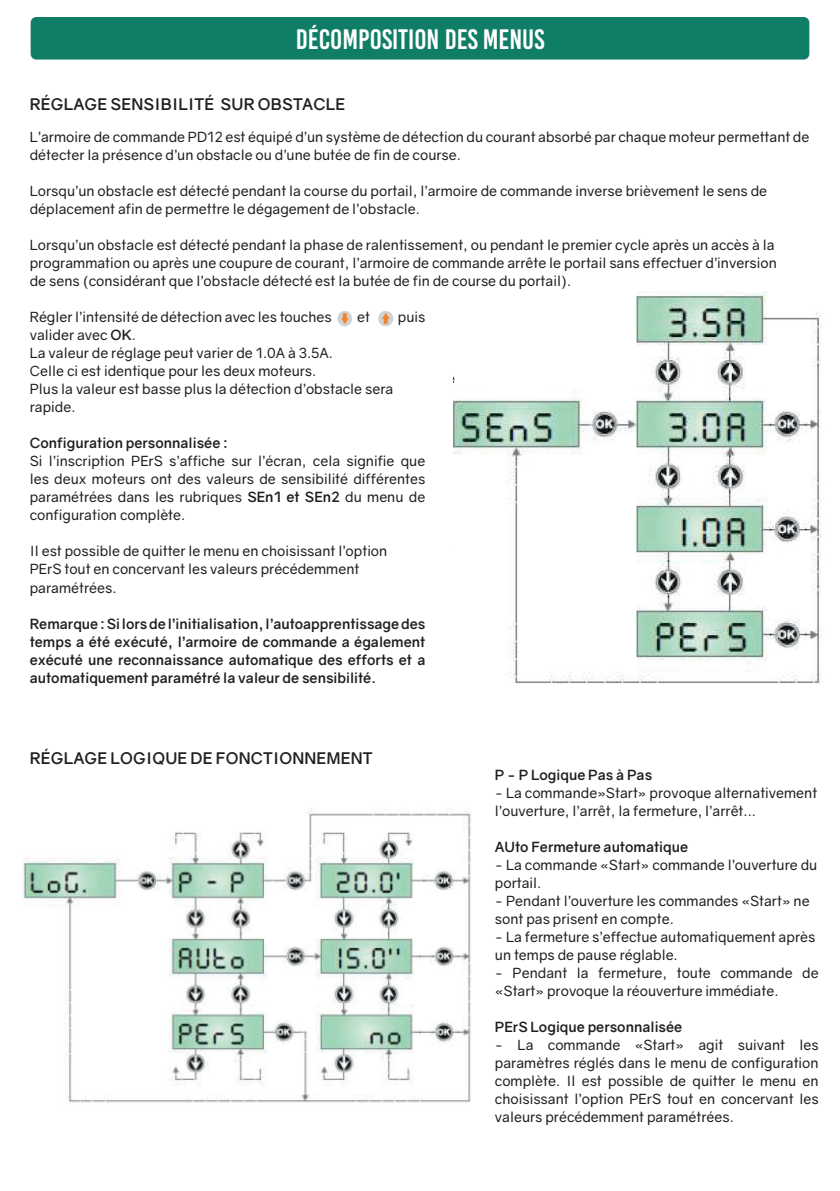
<style>
.page{position:relative;width:840px;height:1191px;background:#fff}
.page>*{position:absolute;margin:0;border:0;box-sizing:border-box;transform-origin:0 0}
.t1{font:28px "Bebas Kai";color:#fff}
.t2{font:700 16px "Gravity";letter-spacing:.01em;color:#231f20}
.t3{font:14px/18px "Gravity";color:#231f20}
.t4{font:700 14px/18px "Gravity";color:#231f20;text-align:justify}
.s1{font-weight:700}
</style>
<div class="page">
<div style="left:31px;top:17px;width:777px;height:43px;background:#107e67;border-radius:6px"></div>
<img style="left:453px;top:291px;width:369px;height:393px">
<img style="left:22px;top:808px;width:449px;height:295px">
<img style="left:337px;top:311px;width:15px;height:15px">
<img style="left:378px;top:311px;width:16px;height:15px">
<h1 class="t1" style="left:296px;top:24px;width:250px">DÉCOMPOSITION DES MENUS</h1>
<p class="t2" style="left:30px;top:94px;width:316px">RÉGLAGE SENSIBILITÉ SUR OBSTACLE</p>
<p class="t3" style="left:30px;top:128px;width:780px">L’armoire de commande PD12 est équipé d’un système de détection du courant absorbé par chaque moteur permettant de détecter la présence d’un obstacle ou d’une butée de fin de course.</p>
<p class="t3" style="left:30px;top:182px;width:738px">Lorsqu’un obstacle est détecté pendant la course du portail, l’armoire de commande inverse brièvement le sens de déplacement afin de permettre le dégagement de l’obstacle.</p>
<p class="t3" style="left:30px;top:236px;width:748px">Lorsqu’un obstacle est détecté pendant la phase de ralentissement, ou pendant le premier cycle après un accès à la programmation ou après une coupure de courant, l’armoire de commande arrête le portail sans effectuer d’inversion de sens (considérant que l’obstacle détecté est la butée de fin de course du portail).</p>
<p class="t3" style="left:30px;top:308px;width:303px">Régler l’intensité de détection avec les touches</p>
<p class="t3" style="left:357px;top:308px;width:14px">et</p>
<p class="t3" style="left:397px;top:308px;width:29px">puis</p>
<p class="t3" style="left:30px;top:326px;width:365px">valider avec <span class="s1">OK</span>.<br>La valeur de réglage peut varier de 1.0A à 3.5A.<br>Celle ci est identique pour les deux moteurs.<br>Plus la valeur est basse plus la détection d’obstacle sera rapide.</p>
<p class="t4" style="left:30px;top:434px;width:199px">Configuration personnalisée :</p>
<p class="t3" style="left:30px;top:452px;width:397px;text-align:justify">Si l’inscription PErS s’affiche sur l’écran, cela signifie que les deux moteurs ont des valeurs de sensibilité différentes paramétrées dans les rubriques <span class="s1">SEn1 et SEn2</span> du menu de configuration complète.</p>
<p class="t3" style="left:30px;top:542px;width:359px">Il est possible de quitter le menu en choisissant l’option<br>PErS tout en concervant les valeurs précédemment paramétrées.</p>
<p class="t4" style="left:30px;top:614px;width:397px">Remarque : Si lors de l’initialisation, l’autoapprentissage des temps a été exécuté, l’armoire de commande a également exécuté une reconnaissance automatique des efforts et a automatiquement paramétré la valeur de sensibilité.</p>
<p class="t2" style="left:30px;top:748px;width:344px">RÉGLAGE LOGIQUE DE FONCTIONNEMENT</p>
<p class="t4" style="left:494px;top:766px;width:159px">P - P Logique Pas à Pas</p>
<p class="t3" style="left:494px;top:784px;width:324px">- La commande»Start» provoque alternativement l’ouverture, l’arrêt, la fermeture, l’arrêt...</p>
<p class="t4" style="left:494px;top:838px;width:194px">AUto Fermeture automatique</p>
<p class="t3" style="left:494px;top:856px;width:324px">- La commande «Start» commande l’ouverture du portail.</p>
<p class="t3" style="left:494px;top:892px;width:316px">- Pendant l’ouverture les commandes «Start» ne sont pas prisent en compte.</p>
<p class="t3" style="left:494px;top:928px;width:322px">- La fermeture s’effectue automatiquement après un temps de pause réglable.</p>
<p class="t3" style="left:494px;top:964px;width:325px">- Pendant la fermeture, toute commande de «Start» provoque la réouverture immédiate.</p>
<p class="t4" style="left:494px;top:1018px;width:189px">PErS Logique personnalisée</p>
<p class="t3" style="left:494px;top:1036px;width:325px;text-align:justify">- La commande «Start» agit suivant les paramètres réglés dans le menu de configuration complète. Il est possible de quitter le menu en choisissant l’option PErS tout en concervant les valeurs précédemment paramétrées.</p>
</div>
